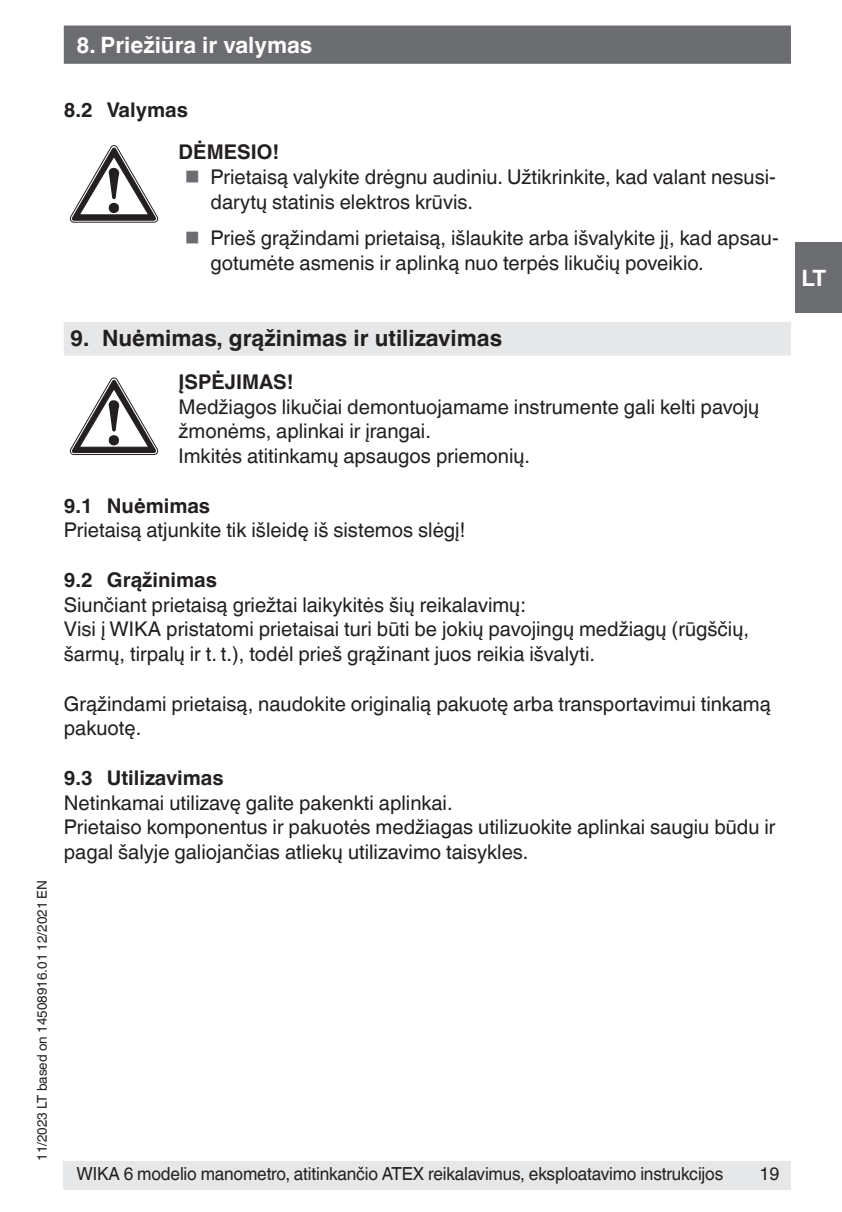
<style>
.page{position:relative;width:842px;height:1212px;background:#fff}
.page>*{position:absolute;margin:0;border:0;box-sizing:border-box;transform-origin:0 0}
.t1{font:700 22.5px "Helvetica World";color:#231f20}
.t2{font:700 22.5px "Helvetica World";color:#fff}
.t3{font:20.25px/24.8px "Helvetica World";color:#231f20}
.t4{font:700 20.25px/42.8px "Helvetica World";color:#231f20}
.t5{font:18px "Helvetica World";letter-spacing:-.01em;color:#231f20;scale:.96 1}
.t6{font:18px "Helvetica World";letter-spacing:-.01em;color:#231f20}
.t7{font:13.5px "Helvetica World";color:#231f20}
</style>
<div class="page">
<div style="left:64px;top:1161px;width:727px;height:29px;background:#e6e7e9"></div>
<div style="left:64px;top:26px;width:727px;height:38px;background:#6c6d70;border:2px solid #6c6d70"></div>
<div style="left:795px;top:242px;width:47px;height:71px;background:#6c6d70"></div>
<div style="left:64px;top:322px;width:727px;height:34px;background:#e6e7e9"></div>
<svg style="left:70px;top:145px;width:88px;height:77px"></svg>
<svg style="left:70px;top:378px;width:88px;height:77px"></svg>
<p class="t2" style="left:77px;top:32px;width:237px">8. Priežiūra ir valymas</p>
<p class="t4" style="left:179px;top:88px;width:102px;text-indent:-115px">8.2 Valymas<br>DĖMESIO!</p>
<p class="t3" style="left:210px;top:165px;width:567px">Prietaisą valykite drėgnu audiniu. Užtikrinkite, kad valant nesusi&shy;darytų statinis elektros krūvis.</p>
<p class="t3" style="left:210px;top:225px;width:570px">Prieš grąžindami prietaisą, išlaukite arba išvalykite jį, kad apsau&shy;gotumėte asmenis ir aplinką nuo terpės likučių poveikio.</p>
<p class="t7" style="left:34px;top:1161px;width:282px;rotate:-90deg">11/2023 LT based on 14508916.01 12/2021 EN</p>
<p class="t1" style="left:70px;top:325px;width:433px">9. Nuėmimas, grąžinimas ir utilizavimas</p>
<p class="t4" style="left:179px;top:360px;width:116px">ĮSPĖJIMAS!</p>
<p class="t3" style="left:179px;top:394px;width:582px">Medžiagos likučiai demontuojamame instrumente gali kelti pavojų žmonėms, aplinkai ir įrangai.<br>Imkitės atitinkamų apsaugos priemonių.</p>
<p class="t4" style="left:64px;top:484px;width:148px">9.1 Nuėmimas</p>
<p class="t3" style="left:64px;top:518px;width:403px">Prietaisą atjunkite tik išleidę iš sistemos slėgį!</p>
<p class="t4" style="left:64px;top:558px;width:155px">9.2 Grąžinimas</p>
<p class="t3" style="left:64px;top:592px;width:687px">Siunčiant prietaisą griežtai laikykitės šių reikalavimų:<br>Visi į WIKA pristatomi prietaisai turi būti be jokių pavojingų medžiagų (rūgščių, šarmų, tirpalų ir t. t.), todėl prieš grąžinant juos reikia išvalyti.</p>
<p class="t3" style="left:64px;top:691px;width:709px">Grąžindami prietaisą, naudokite originalią pakuotę arba transportavimui tinkamą pakuotę.</p>
<p class="t4" style="left:64px;top:756px;width:161px">9.3 Utilizavimas</p>
<p class="t3" style="left:64px;top:790px;width:713px">Netinkamai utilizavę galite pakenkti aplinkai.<br>Prietaiso komponentus ir pakuotės medžiagas utilizuokite aplinkai saugiu būdu ir pagal šalyje galiojančias atliekų utilizavimo taisykles.</p>
<p class="t5" style="left:76px;top:1163px;width:675px">WIKA 6 modelio manometro, atitinkančio ATEX reikalavimus, eksploatavimo instrukcijos</p>
<p class="t6" style="left:759px;top:1163px;width:22px">19</p>
<p class="t2" style="left:801px;top:265px;width:26px">LT</p>
</div>
